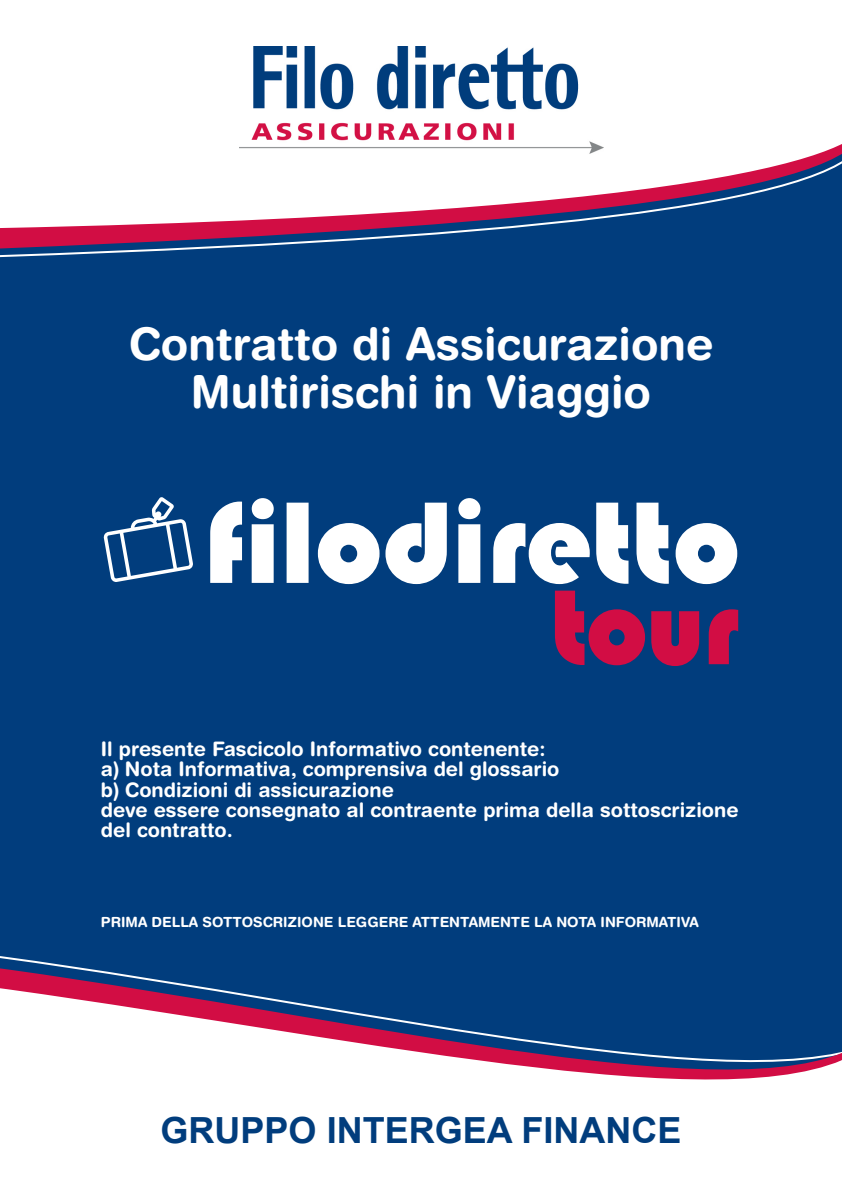
<style>
.page{position:relative;width:842px;height:1191px;background:#fff}
.page>*{position:absolute;margin:0;border:0;box-sizing:border-box;transform-origin:0 0}
.t1{font:700 45px/48px "Helvetica Rounded LT Std";color:#fff;text-align:center}
.t2{font:700 36px "Arial";color:#013d7d}
.t3{font:700 20px/20px "Helvetica Rounded LT Std";color:#fff}
.t4{font:700 14px "Helvetica Rounded LT Std";color:#fff}
</style>
<div class="page">
<div style="left:0;top:268px;width:842px;height:636px;background:#013d7d"></div>
<div style="left:0;top:904px;width:842px;height:13px;background:#013d7d"></div>
<svg style="left:0;top:917px;width:842px;height:163px;fill:#013d7d"></svg>
<div style="left:0;top:260px;width:842px;height:8px;background:#013d7d"></div>
<svg style="left:0;top:144px;width:842px;height:116px"></svg>
<div style="left:234px;top:30px;width:380px;height:147px;background:#fff"></div>
<img style="left:239px;top:47px;width:364px;height:107px">
<svg style="left:210px;top:498px;width:527px;height:86px"></svg>
<svg style="left:555px;top:590px;width:183px;height:76px;background:#6d235f"></svg>
<svg style="left:104px;top:497px;width:89px;height:85px"></svg>
<h1 class="t1" style="left:128px;top:319px;width:587px">Contratto di Assicurazione<br>Multirischi in Viaggio</h1>
<p class="t3" style="left:101px;top:739px;width:639px">Il presente Fascicolo Informativo contenente:<br>a) Nota Informativa, comprensiva del glossario<br>b) Condizioni di assicurazione<br>deve essere consegnato al contraente prima della sottoscrizione del contratto.</p>
<p class="t4" style="left:101px;top:913px;width:599px">PRIMA DELLA SOTTOSCRIZIONE LEGGERE ATTENTAMENTE LA NOTA INFORMATIVA</p>
<h2 class="t2" style="left:161px;top:1106px;width:522px">GRUPPO INTERGEA FINANCE</h2>
</div>
